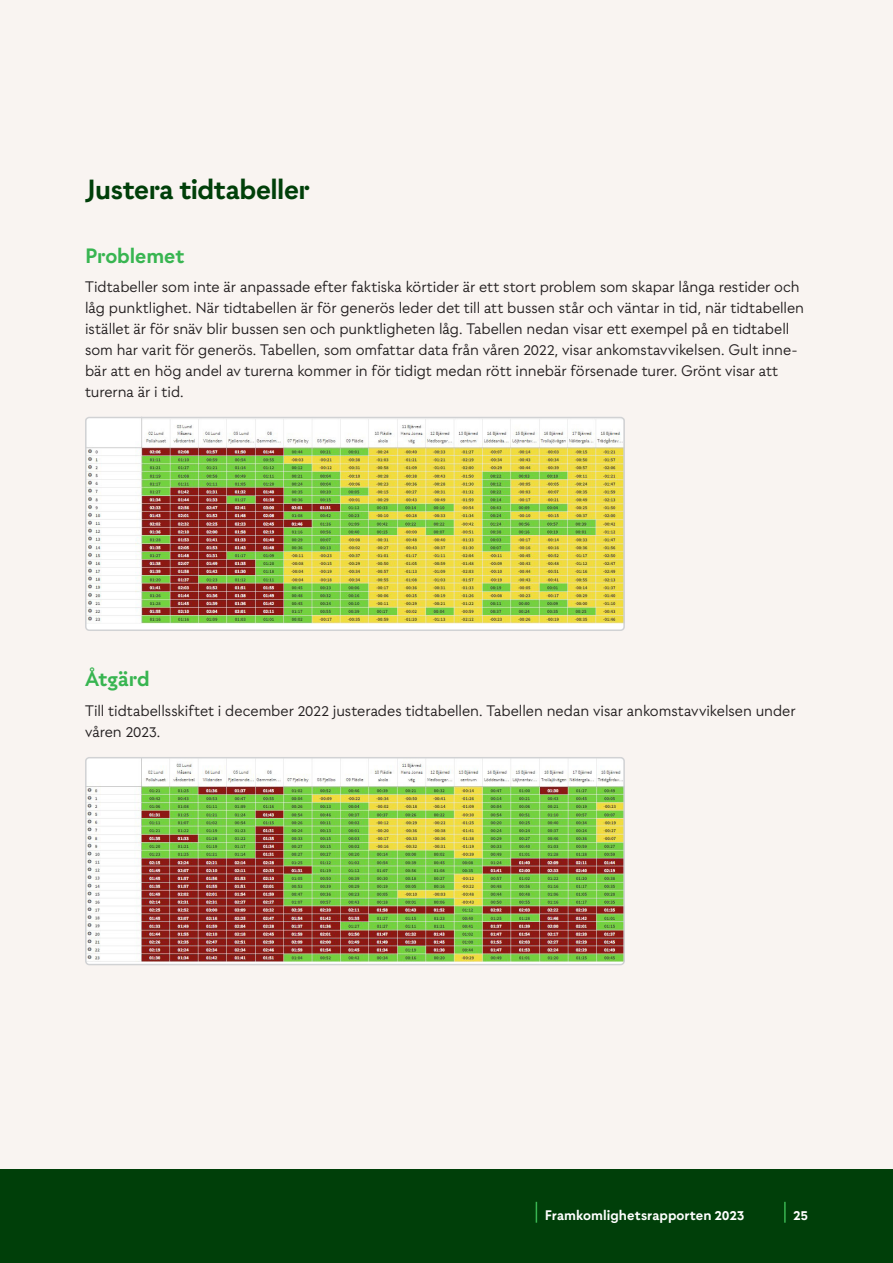
<style>
.page{position:relative;width:893px;height:1263px;background:#f9f4f1}
.page>*{position:absolute;margin:0;border:0;box-sizing:border-box;transform-origin:0 0}
.Rubrik_2{font:30px "Nobina Headline";letter-spacing:-.015em;color:#003f09}
.Rubrik_3{font:22.5px "Nobina Headline";letter-spacing:-.005em;color:#38b551}
.Brödtext{font:16.5px/21px "Nobina Text";color:#231f20}
.t1{font:700 15px "Nobina Text";letter-spacing:.005em;color:#fff}
</style>
<div class="page">
<div style="left:0;top:1169px;width:893px;height:94px;background:#003f09"></div>
<hr style="left:784px;top:1202px;width:2px;height:21px;background:#38b551">
<svg style="left:536px;top:1202px;width:1px;height:21px"></svg>
<svg style="left:86px;top:417px;width:538px;height:213px;fill:#fff"></svg>
<img style="left:85px;top:418px;width:537px;height:205px">
<div style="left:85px;top:417px;width:540px;height:214px;border:2px solid #d1d2d4;border-radius:4px"></div>
<img style="left:88px;top:760px;width:534px;height:202px">
<div style="left:85px;top:757px;width:540px;height:208px;border:2px solid #d1d2d4;border-radius:4px"></div>
<p class="Rubrik_2" style="left:85px;top:172px;width:226px">Justera tidtabeller</p>
<p class="Rubrik_3" style="left:85px;top:243px;width:101px">Problemet</p>
<p class="Brödtext" style="left:85px;top:276px;width:721px">Tidtabeller som inte är anpassade efter faktiska körtider är ett stort problem som skapar långa restider och låg punktlighet. När tidtabellen är för generös leder det till att bussen står och väntar in tid, när tidtabellen istället är för snäv blir bussen sen och punktligheten låg. Tabellen nedan visar ett exempel på en tidtabell som har varit för generös. Tabellen, som omfattar data från våren 2022, visar ankomstavvikelsen. Gult inne&shy;bär att en hög andel av turerna kommer in för tidigt medan rött innebär försenade turer. Grönt visar att turerna är i tid.</p>
<p class="Rubrik_3" style="left:85px;top:666px;width:66px">Åtgärd</p>
<p class="Brödtext" style="left:85px;top:699px;width:712px">Till tidtabellsskiftet i december 2022 justerades tidtabellen. Tabellen nedan visar ankomstavvikelsen under våren 2023.</p>
<p class="t1" style="left:545px;top:1207px;width:201px">Framkomlighetsrapporten 2023</p>
<p class="t1" style="left:793px;top:1207px;width:16px">25</p>
</div>
